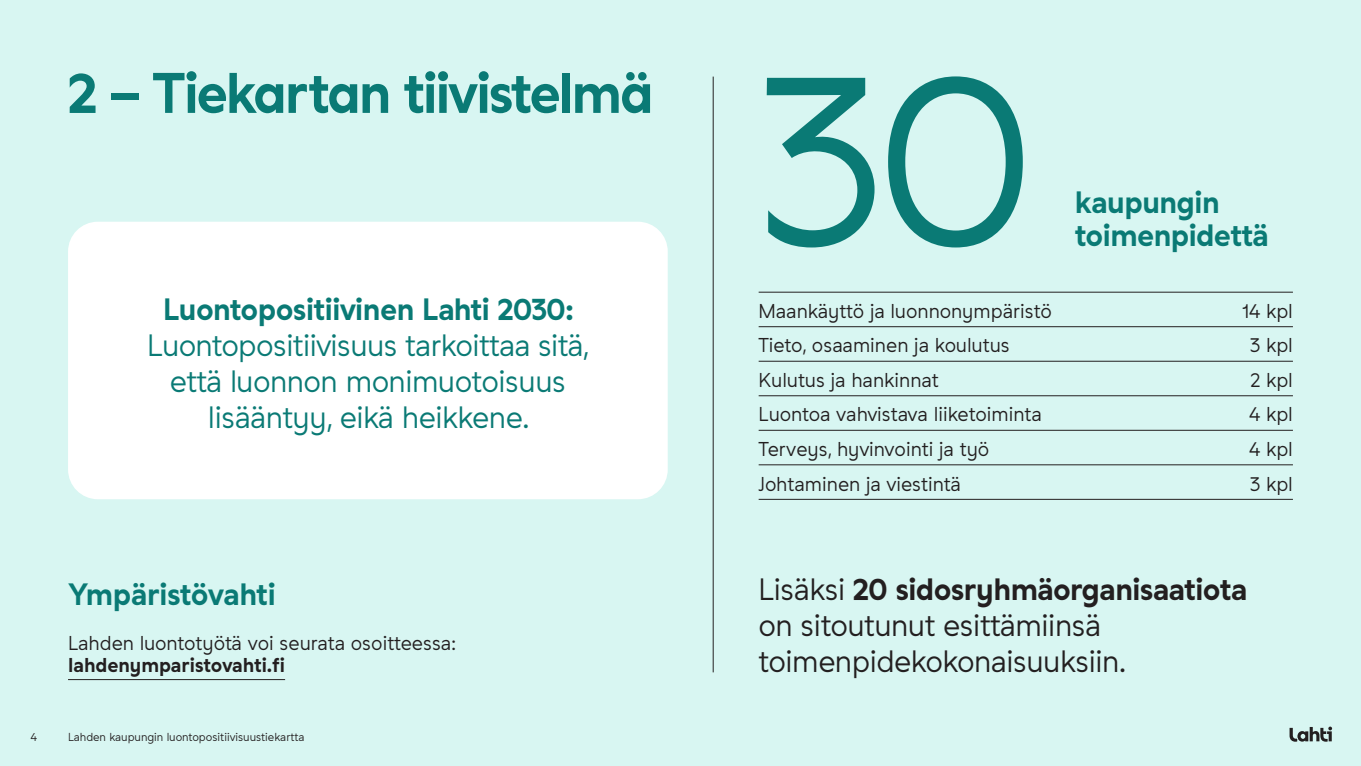
<style>
.page{position:relative;width:1361px;height:766px;background:#fff}
.page>*{position:absolute;margin:0;border:0;box-sizing:border-box;transform-origin:0 0}
.väliotsikko{font:238.35px "Studio Feixen Sans Lahti";color:#0a7a75}
.pääotsikko{font:55.5px "Studio Feixen Sans Lahti Headline";letter-spacing:-.04em;color:#0a7a75}
.otsikko{font:30px/36px "Studio Feixen Sans Lahti";letter-spacing:-.02em;color:#0a7a75;text-align:center}
.otsikko-2{font:30px/36px "Studio Feixen Sans Lahti";letter-spacing:-.015em;color:#231f20}
.otsikko-3{font:700 30px/33px "Studio Feixen Sans Lahti";letter-spacing:-.015em;color:#0a7a75}
.väliotsikko-2{font:19.5px/22.5px "Studio Feixen Sans Lahti";color:#231f20}
.t1{font:11.25px "Studio Feixen Sans Lahti";color:#231f20}
.s1{font-weight:700}
</style>
<div class="page">
<div style="left:0;top:0;width:1361px;height:765px;background:#d8f6f2"></div>
<svg style="left:1289px;top:726px;width:43px;height:15px"></svg>
<div style="left:68px;top:222px;width:600px;height:277px;background:#fff;border-radius:30px"></div>
<hr style="left:758px;top:292px;width:535px;height:1px;background:#231f20">
<hr style="left:758px;top:326px;width:535px;height:1px;background:#231f20">
<hr style="left:758px;top:361px;width:535px;height:1px;background:#231f20">
<hr style="left:758px;top:395px;width:535px;height:1px;background:#231f20">
<hr style="left:758px;top:430px;width:535px;height:1px;background:#231f20">
<hr style="left:758px;top:464px;width:535px;height:1px;background:#231f20">
<hr style="left:758px;top:499px;width:535px;height:1px;background:#231f20">
<hr style="left:68px;top:679px;width:217px;height:1px;background:#231f20">
<hr style="left:713px;top:77px;width:1px;height:595px;background:#231f20">
<p class="pääotsikko" style="left:68px;top:60px;width:587px">2 – Tiekartan tiivistelmä</p>
<p class="otsikko" style="left:147px;top:291px;width:444px"><span class="s1">Luontopositiivinen Lahti 2030:<br></span>Luontopositiivisuus tarkoittaa sitä, että luonnon monimuotoisuus lisääntyy, eikä heikkene.</p>
<p class="otsikko-3" style="left:68px;top:577px;width:209px">Ympäristövahti</p>
<p class="väliotsikko-2" style="left:68px;top:631px;width:389px">Lahden luontotyötä voi seurata osoitteessa: <span class="s1">lahdenymparistovahti.fi</span></p>
<p class="t1" style="left:31px;top:729px;width:8px">4</p>
<p class="t1" style="left:68px;top:729px;width:238px">Lahden kaupungin luontopositiivisuustiekartta</p>
<p class="väliotsikko" style="left:758px;top:17px;width:278px">30</p>
<p class="otsikko-3" style="left:1074px;top:186px;width:195px">kaupungin toimenpidettä</p>
<p class="väliotsikko-2" style="left:758px;top:299px;width:295px">Maankäyttö ja luonnonympäristö</p>
<p class="väliotsikko-2" style="left:1242px;top:299px;width:52px">14 kpl</p>
<p class="väliotsikko-2" style="left:758px;top:334px;width:253px">Tieto, osaaminen ja koulutus</p>
<p class="väliotsikko-2" style="left:1250px;top:334px;width:44px">3 kpl</p>
<p class="väliotsikko-2" style="left:758px;top:368px;width:182px">Kulutus ja hankinnat</p>
<p class="väliotsikko-2" style="left:1251px;top:368px;width:44px">2 kpl</p>
<p class="väliotsikko-2" style="left:758px;top:403px;width:285px">Luontoa vahvistava liiketoiminta</p>
<p class="väliotsikko-2" style="left:1249px;top:403px;width:45px">4 kpl</p>
<p class="väliotsikko-2" style="left:758px;top:437px;width:232px">Terveys, hyvinvointi ja työ</p>
<p class="väliotsikko-2" style="left:1249px;top:437px;width:45px">4 kpl</p>
<p class="väliotsikko-2" style="left:758px;top:472px;width:204px">Johtaminen ja viestintä</p>
<p class="väliotsikko-2" style="left:1250px;top:472px;width:44px">3 kpl</p>
<p class="otsikko-2" style="left:758px;top:571px;width:490px">Lisäksi <span class="s1">20 sidosryhmäorganisaatiota </span>on sitoutunut esittämiinsä toimenpidekokonaisuuksiin.</p>
</div>
